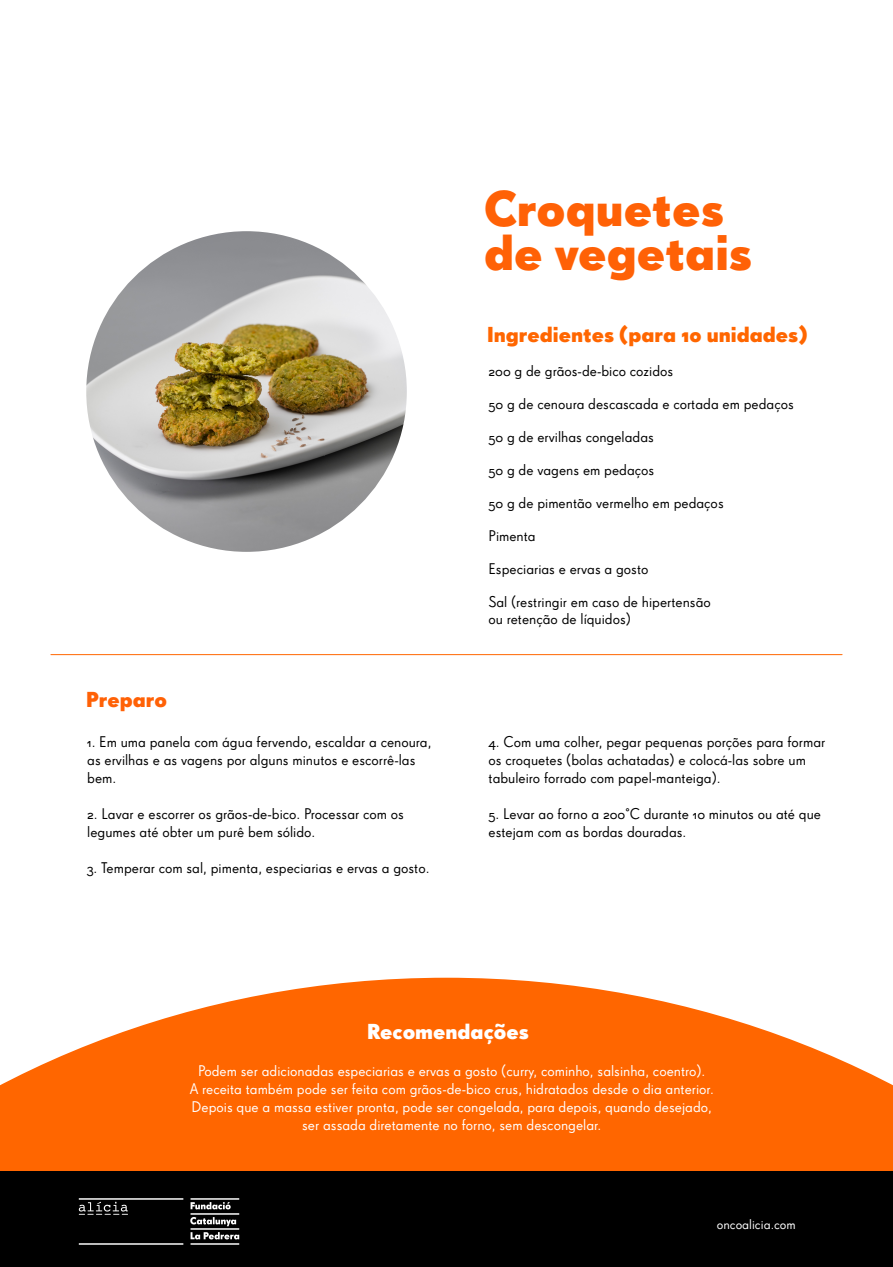
<style>
.page{position:relative;width:893px;height:1267px;background:#fff}
.page>*{position:absolute;margin:0;border:0;box-sizing:border-box;transform-origin:0 0}
.t1{font:48.45px/43.5px "Super Grotesk OT Bld";color:#ff6106}
.t2{font:21px "Super Grotesk OT Bld";color:#f60}
.t3{font:21px "Super Grotesk OT Bld";color:#fff}
.t4{font:21px "Super Grotesk OT Bld";color:#ff6106}
.t5{font:15px/18px "Super Grotesk OT";color:#000}
.t6{font:15px/18px "Super Grotesk OT";color:#fff;text-align:center}
.t7{font:13.5px "Super Grotesk OT";color:#fff}
</style>
<div class="page">
<img style="left:86px;top:231px;width:321px;height:321px;border-radius:160px">
<svg style="left:0;top:977px;width:893px;height:194px;fill:#f60"></svg>
<hr style="left:51px;top:654px;width:791px;height:1px;background:#f60">
<div style="left:0;top:1171px;width:893px;height:96px;background:#000"></div>
<div style="left:0;top:1172px;width:893px;height:94px;background:#000"></div>
<img style="left:78px;top:1198px;width:162px;height:47px">
<h1 class="t1" style="left:484px;top:187px;width:270px">Croquetes de vegetais</h1>
<h2 class="t4" style="left:86px;top:686px;width:82px">Preparo</h2>
<p class="t5" style="left:87px;top:732px;width:346px">1. Em uma panela com água fervendo, escaldar a cenoura, as ervilhas e as vagens por alguns minutos e escorrê-las bem.</p>
<p class="t5" style="left:87px;top:804px;width:318px">2. Lavar e escorrer os grãos-de-bico. Processar com os legumes até obter um purê bem sólido.</p>
<p class="t5" style="left:87px;top:858px;width:344px">3. Temperar com sal, pimenta, especiarias e ervas a gosto.</p>
<h2 class="t2" style="left:487px;top:321px;width:322px">Ingredientes (para 10 unidades)</h2>
<p class="t5" style="left:488px;top:362px;width:186px">200 g de grãos-de-bico cozidos</p>
<p class="t5" style="left:488px;top:395px;width:307px">50 g de cenoura descascada e cortada em pedaços</p>
<p class="t5" style="left:488px;top:428px;width:167px">50 g de ervilhas congeladas</p>
<p class="t5" style="left:488px;top:461px;width:167px">50 g de vagens em pedaços</p>
<p class="t5" style="left:488px;top:494px;width:237px">50 g de pimentão vermelho em pedaços</p>
<p class="t5" style="left:488px;top:527px;width:49px">Pimenta</p>
<p class="t5" style="left:488px;top:560px;width:162px">Especiarias e ervas a gosto</p>
<p class="t5" style="left:488px;top:594px;width:224px;line-height:16.5px">Sal (restringir em caso de hipertensão ou retenção de líquidos)</p>
<p class="t5" style="left:489px;top:732px;width:338px">4. Com uma colher, pegar pequenas porções para formar os croquetes (bolas achatadas) e colocá-las sobre um tabuleiro forrado com papel-manteiga).</p>
<p class="t5" style="left:489px;top:804px;width:334px">5. Levar ao forno a 200°C durante 10 minutos ou até que estejam com as bordas douradas.</p>
<h2 class="t3" style="left:367px;top:1018px;width:163px">Recomendações</h2>
<p class="t6" style="left:190px;top:1061px;width:526px">Podem ser adicionadas especiarias e ervas a gosto (curry, cominho, salsinha, coentro).<br>A receita também pode ser feita com grãos-de-bico crus, hidratados desde o dia anterior.<br>Depois que a massa estiver pronta, pode ser congelada, para depois, quando desejado, ser assada diretamente no forno, sem descongelar.</p>
<p class="t7" style="left:717px;top:1216px;width:80px">oncoalicia.com</p>
</div>
